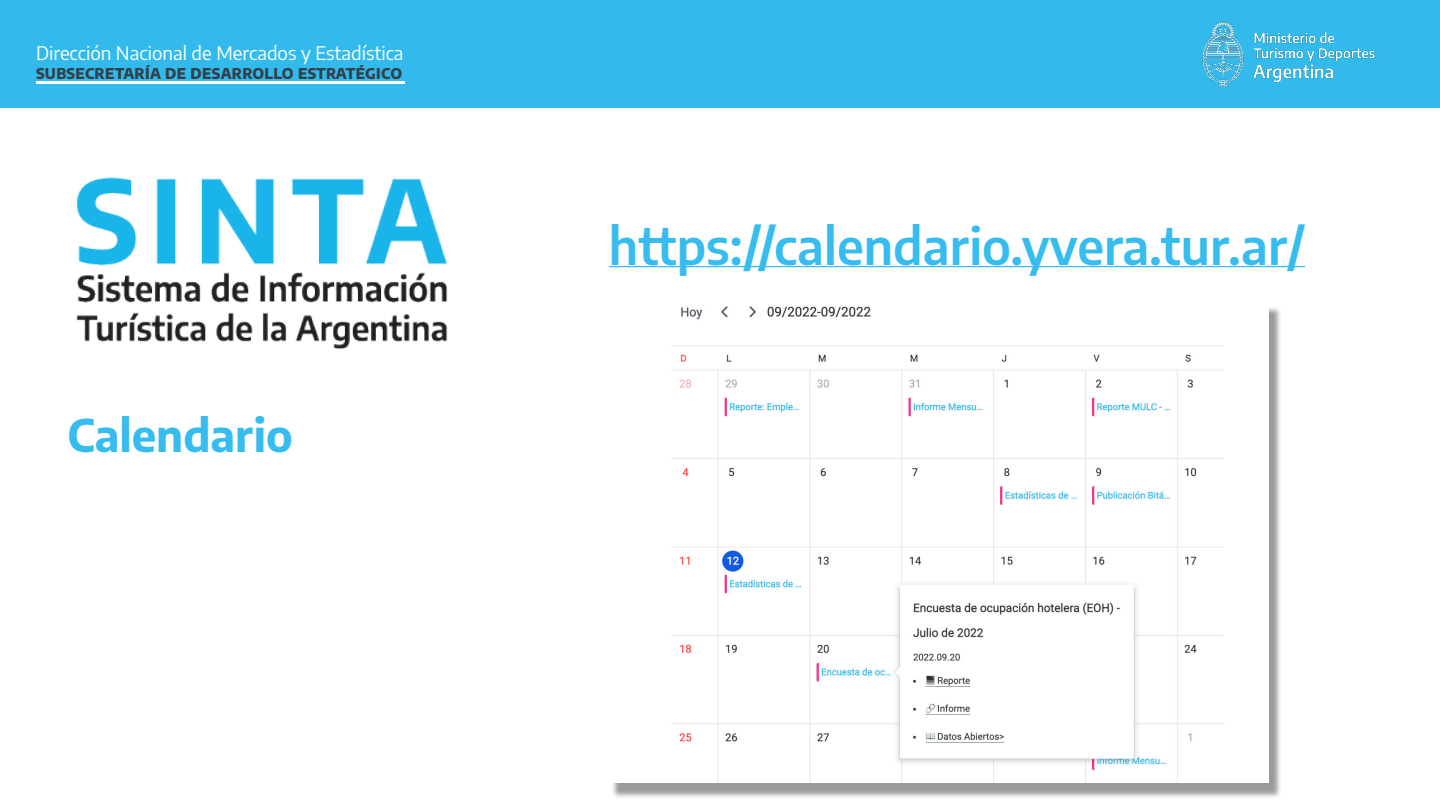
<style>
.page{position:relative;width:1440px;height:810px;background:#fff}
.page>*{position:absolute;margin:0;border:0;box-sizing:border-box;transform-origin:0 0}
.t1{font:600 49.5px "Encode Sans";color:#36bcee}
.t2{font:700 44.25px "Encode Sans";color:#36bcee}
.t3{font:18.75px "Encode Sans";color:#fff}
.t4{font:800 14.62px "Encode Sans";letter-spacing:.02em;color:#334046}
</style>
<div class="page">
<div style="left:0;top:0;width:1440px;height:108px;background:#33baed"></div>
<img style="left:1202px;top:21px;width:173px;height:67px">
<hr style="left:36px;top:81px;width:368px;height:3px;background:#fff">
<img style="left:76px;top:177px;width:372px;height:173px">
<hr style="left:609px;top:266px;width:696px;height:1px;background:#36bcee">
<div style="left:611px;top:305px;width:670px;height:493px;background:#000;opacity:.4"></div>
<img style="left:611px;top:305px;width:658px;height:478px">
<p class="t3" style="left:36px;top:40px;width:369px">Dirección Nacional de Mercados y Estadística</p>
<p class="t4" style="left:36px;top:62px;width:368px">SUBSECRETARÍA DE DESARROLLO ESTRATÉGICO</p>
<p class="t2" style="left:68px;top:402px;width:227px">Calendario</p>
<p class="t1" style="left:609px;top:210px;width:698px">https://calendario.yvera.tur.ar/</p>
</div>
